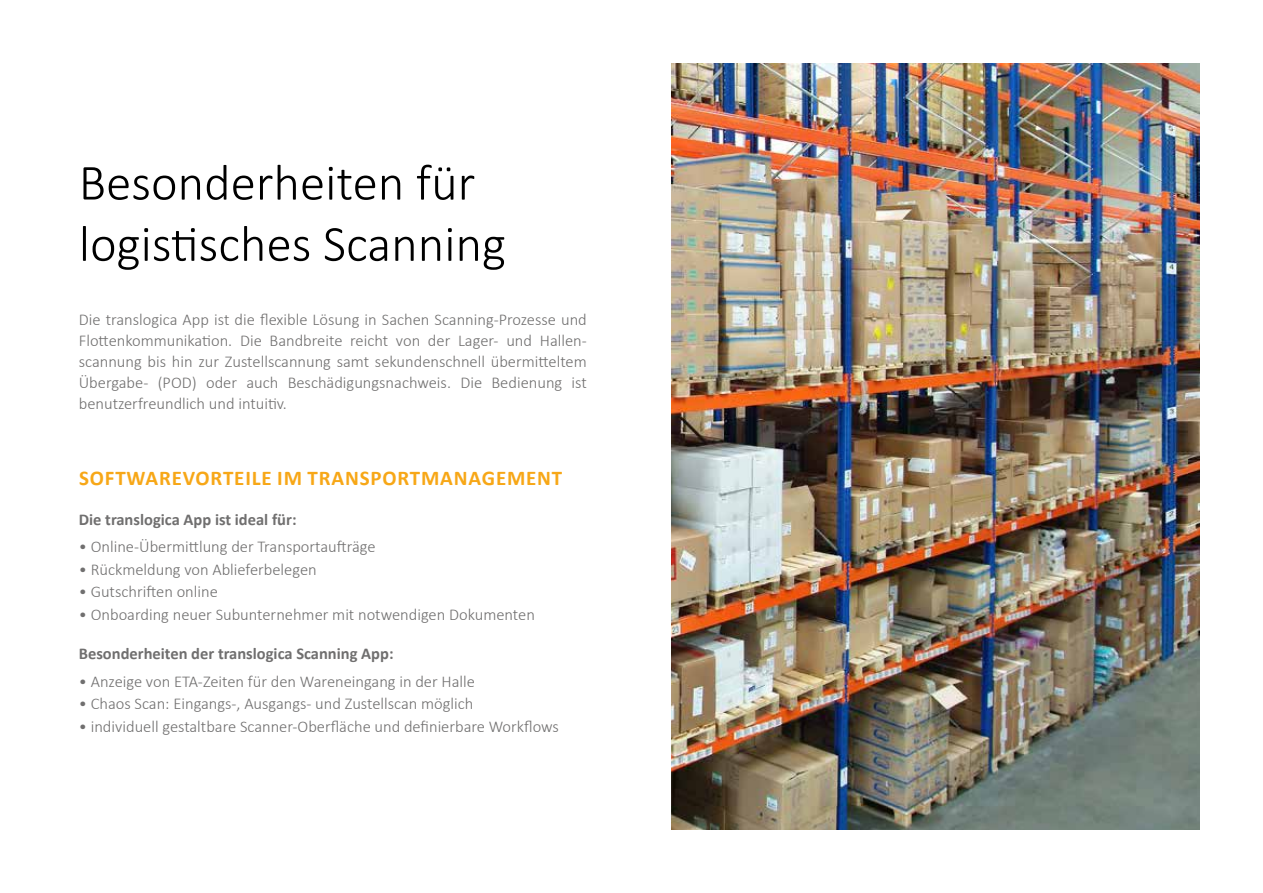
<style>
.page{position:relative;width:1263px;height:893px;background:#fff}
.page>*{position:absolute;margin:0;border:0;box-sizing:border-box;transform-origin:0 0}
.t1{font:300 51px/61.2px "Calibri";color:#000}
.t2{font:700 21px "Calibri";letter-spacing:.04em;color:#f7a717}
.t3{font:300 16.5px/21px "Calibri";color:#706f6f;text-align:justify}
.t4{font:700 16.5px "Calibri";color:#706f6f}
</style>
<div class="page">
<img style="left:672px;top:64px;width:527px;height:765px">
<h1 class="t1" style="left:79px;top:151px;width:429px">Besonderheiten für logistisches Scanning</h1>
<p class="t3" style="left:79px;top:309px;width:510px">Die translogica App ist die flexible Lösung in Sachen Scanning-Prozesse und Flottenkommunikation. Die Bandbreite reicht von der Lager- und Hallen&shy;scannung bis hin zur Zustellscannung samt sekundenschnell übermitteltem Übergabe- (POD) oder auch Beschädigungsnachweis. Die Bedienung ist benutzerfreundlich und intuitiv.</p>
<p class="t2" style="left:79px;top:463px;width:485px">SOFTWAREVORTEILE IM TRANSPORTMANAGEMENT</p>
<p class="t4" style="left:79px;top:508px;width:219px">Die translogica App ist ideal für:</p>
<p class="t3" style="left:79px;top:536px;width:298px">• Online-Übermittlung der Transportaufträge</p>
<p class="t3" style="left:79px;top:559px;width:239px">• Rückmeldung von Ablieferbelegen</p>
<p class="t3" style="left:79px;top:581px;width:141px">• Gutschriften online</p>
<p class="t3" style="left:79px;top:604px;width:458px">• Onboarding neuer Subunternehmer mit notwendigen Dokumenten</p>
<p class="t4" style="left:79px;top:642px;width:316px">Besonderheiten der translogica Scanning App:</p>
<p class="t3" style="left:79px;top:671px;width:398px">• Anzeige von ETA-Zeiten für den Wareneingang in der Halle</p>
<p class="t3" style="left:79px;top:693px;width:396px">• Chaos Scan: Eingangs-, Ausgangs- und Zustellscan möglich</p>
<p class="t3" style="left:79px;top:716px;width:482px">• individuell gestaltbare Scanner-Oberfläche und definierbare Workflows</p>
</div>
